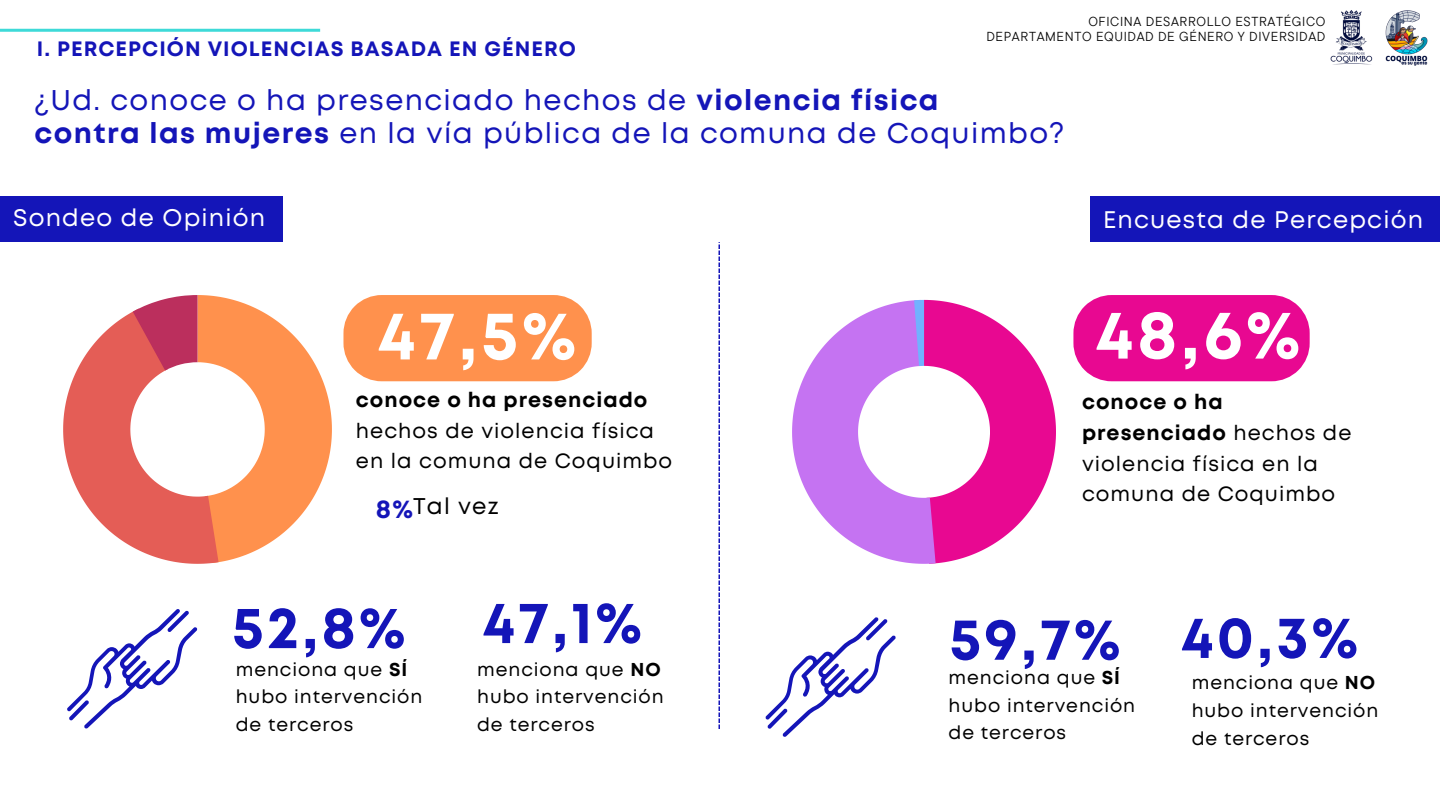
<style>
.page{position:relative;width:1440px;height:810px;background:#fff}
.page>*{position:absolute;margin:0;border:0;box-sizing:border-box;transform-origin:0 0}
.t1{font:700 68.7px "Mont";color:#fff}
.t2{font:700 58.8px "Mont";letter-spacing:.05em;color:#1415b8}
.t3{font:28.5px/33.8px "Mont";letter-spacing:.05em;color:#1415b8}
.t4{font:24px "Mont";letter-spacing:.05em;color:#fff}
.t5{font:22.7px "Mont";letter-spacing:.05em;color:#000}
.t6{font:700 20.8px "Mont";letter-spacing:.05em;color:#1415b8}
.t7{font:20.7px/30.8px "Mont";letter-spacing:.05em;color:#000}
.t8{font:700 20.7px "Mont";letter-spacing:.05em;color:#000}
.t9{font:18.6px/27.8px "Mont";letter-spacing:.05em;color:#000}
.t10{font:13px/15px "TT Commons Pro";letter-spacing:.05em;color:#000;text-align:right}
.s1{font-weight:700}
.s2{font-weight:700;font-size:26px;color:#1415b8}
</style>
<div class="page">
<hr style="left:0;top:29px;width:320px;height:3px;background:#3edad8">
<div style="left:0;top:196px;width:283px;height:46px;background:#1415b8"></div>
<svg style="left:63px;top:295px;width:269px;height:269px"></svg>
<div style="left:1090px;top:196px;width:350px;height:46px;background:#1415b8"></div>
<svg style="left:67px;top:609px;width:130px;height:119px"></svg>
<div style="left:343px;top:295px;width:249px;height:86px;background:#ff914d"></div>
<svg style="left:792px;top:300px;width:264px;height:264px"></svg>
<svg style="left:1073px;top:295px;width:237px;height:86px;background:#e91798"></svg>
<svg style="left:765px;top:617px;width:131px;height:120px"></svg>
<svg style="left:718px;top:242px;width:2px;height:487px"></svg>
<img style="left:1330px;top:10px;width:98px;height:56px">
<p class="t6" style="left:37px;top:40px;width:540px">I. PERCEPCIÓN VIOLENCIAS BASADA EN GÉNERO</p>
<p class="t10" style="left:986px;top:13px;width:340px">OFICINA DESARROLLO ESTRATÉGICO<br>DEPARTAMENTO EQUIDAD DE GÉNERO Y DIVERSIDAD</p>
<h3 class="t3" style="left:35px;top:85px;width:1031px">¿Ud. conoce o ha presenciado hechos de <span class="s1">violencia física<br>contra las mujeres</span> en la vía pública de la comuna de Coquimbo?</h3>
<p class="t4" style="left:13px;top:208px;width:254px">Sondeo de Opinión</p>
<p class="t4" style="left:1103px;top:210px;width:322px">Encuesta de Percepción</p>
<h1 class="t1" style="left:378px;top:310px;width:200px">47,5%</h1>
<p class="t8" style="left:356px;top:392px;width:293px">conoce o ha presenciado</p>
<p class="t7" style="left:356px;top:416px;width:318px">hechos de violencia física en la comuna de Coquimbo</p>
<p class="t5" style="left:376px;top:498px;width:124px"><span class="s2">8%</span>Tal vez</p>
<h2 class="t2" style="left:232px;top:605px;width:175px">52,8%</h2>
<p class="t9" style="left:236px;top:657px;width:188px">menciona que <span class="s1">SÍ </span>hubo intervención de terceros</p>
<h2 class="t2" style="left:482px;top:600px;width:161px">47,1%</h2>
<p class="t9" style="left:477px;top:657px;width:188px">menciona que <span class="s1">NO </span>hubo intervención de terceros</p>
<h1 class="t1" style="left:1095px;top:309px;width:207px">48,6%</h1>
<p class="t7" style="left:1082px;top:388px;width:271px"><span class="s1">conoce o ha presenciado</span> hechos de violencia física en la comuna de Coquimbo</p>
<h2 class="t2" style="left:949px;top:617px;width:173px">59,7%</h2>
<p class="t9" style="left:949px;top:665px;width:188px">menciona que <span class="s1">SÍ </span>hubo intervención de terceros</p>
<h2 class="t2" style="left:1181px;top:615px;width:179px">40,3%</h2>
<p class="t9" style="left:1192px;top:670px;width:188px">menciona que <span class="s1">NO </span>hubo intervención de terceros</p>
</div>
